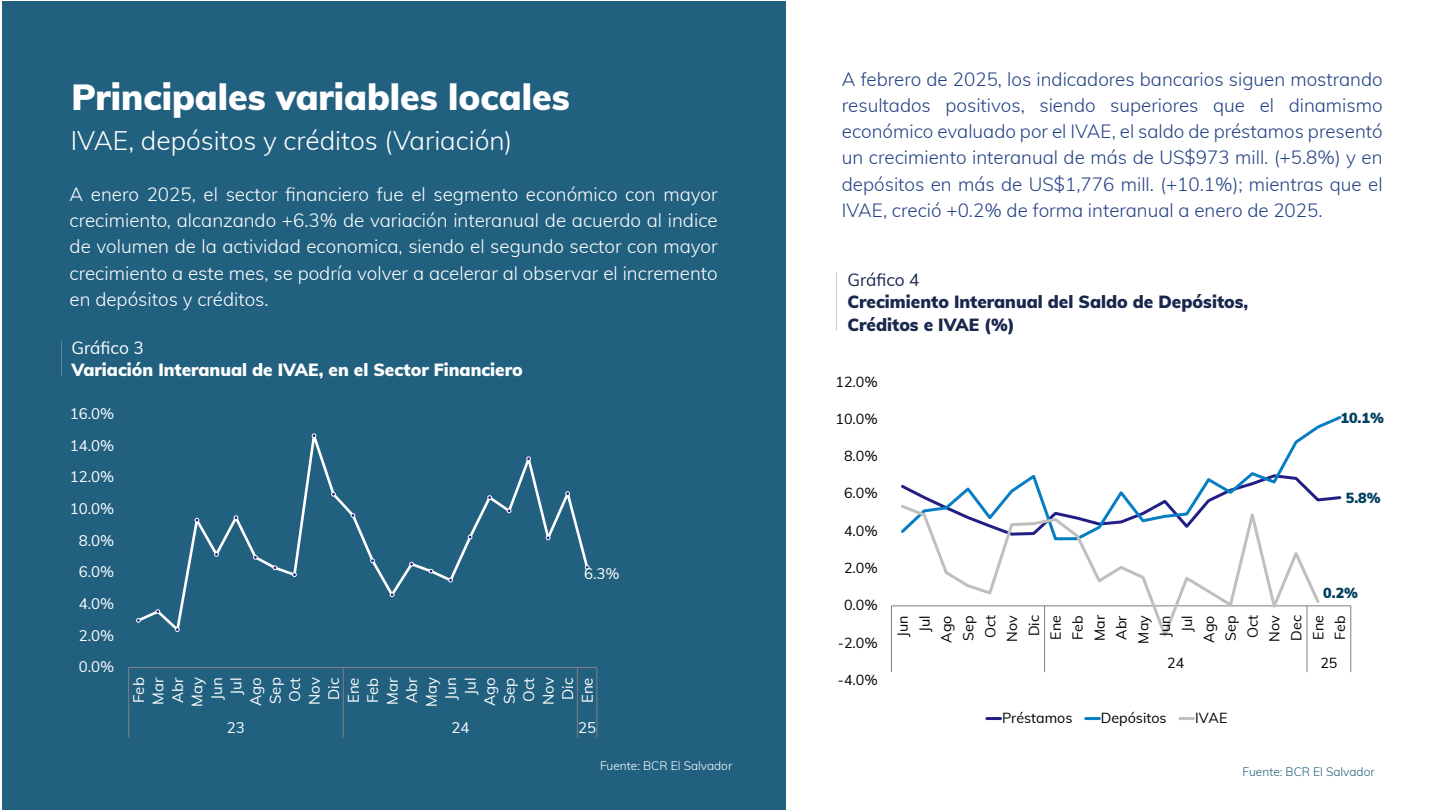
<style>
.page{position:relative;width:1440px;height:810px;background:#fff}
.page>*{position:absolute;margin:0;border:0;box-sizing:border-box;transform-origin:0 0}
.t1{font:900 35.62px "Mulish";color:#fff}
.t2{font:300 26.25px "Mulish";color:#fff}
.t3{font:300 18.75px/26.2px "Mulish";color:#244284;text-align:justify}
.t4{font:300 18.75px/26.2px "Mulish";color:#fff;text-align:justify}
.t5{font:900 17.25px/22.5px "Mulish";color:#19274d}
.t6{font:900 17.25px "Mulish";color:#fff}
.t7{font:17.25px "Mulish";color:#fff}
.t8{font:17.25px "Mulish";color:#19274d}
.t9{font:15px/19.5px "Mulish";color:#fff;text-align:right}
.t10{font:14.25px/21.9px "Mulish";color:#000;text-align:right}
.t11{font:900 14.25px "Mulish";color:#033f61}
.t12{font:300 12px "Mulish";color:#22607f}
.t13{font:300 12px "Mulish";color:#fff}
</style>
<div class="page">
<div style="left:2px;top:1px;width:784px;height:809px;background:#22607f"></div>
<hr style="left:129px;top:667px;width:468px;height:1px;background:#7f7f7f">
<hr style="left:597px;top:667px;width:1px;height:41px;background:#7f7f7f">
<hr style="left:577px;top:667px;width:1px;height:41px;background:#7f7f7f">
<hr style="left:343px;top:667px;width:1px;height:41px;background:#7f7f7f">
<hr style="left:128px;top:667px;width:1px;height:41px;background:#7f7f7f">
<svg style="left:597px;top:708px;width:1px;height:29px"></svg>
<svg style="left:577px;top:708px;width:1px;height:29px"></svg>
<svg style="left:343px;top:708px;width:1px;height:29px"></svg>
<svg style="left:128px;top:708px;width:1px;height:29px"></svg>
<svg style="left:140px;top:433px;width:450px;height:196px"></svg>
<svg style="left:136px;top:618px;width:5px;height:5px"></svg>
<svg style="left:156px;top:609px;width:4px;height:5px"></svg>
<svg style="left:175px;top:627px;width:5px;height:5px"></svg>
<svg style="left:195px;top:518px;width:4px;height:4px"></svg>
<svg style="left:214px;top:552px;width:5px;height:5px"></svg>
<svg style="left:234px;top:516px;width:4px;height:4px"></svg>
<svg style="left:253px;top:555px;width:5px;height:4px"></svg>
<svg style="left:273px;top:566px;width:4px;height:4px"></svg>
<svg style="left:292px;top:573px;width:5px;height:4px"></svg>
<svg style="left:312px;top:434px;width:4px;height:4px"></svg>
<svg style="left:331px;top:492px;width:5px;height:4px"></svg>
<svg style="left:351px;top:513px;width:4px;height:5px"></svg>
<svg style="left:370px;top:559px;width:5px;height:4px"></svg>
<svg style="left:390px;top:593px;width:4px;height:4px"></svg>
<svg style="left:409px;top:562px;width:5px;height:4px"></svg>
<svg style="left:429px;top:569px;width:4px;height:4px"></svg>
<svg style="left:448px;top:578px;width:5px;height:4px"></svg>
<svg style="left:468px;top:535px;width:4px;height:4px"></svg>
<svg style="left:487px;top:495px;width:5px;height:5px"></svg>
<svg style="left:507px;top:509px;width:4px;height:4px"></svg>
<svg style="left:526px;top:457px;width:5px;height:4px"></svg>
<svg style="left:546px;top:536px;width:4px;height:4px"></svg>
<svg style="left:565px;top:491px;width:5px;height:5px"></svg>
<svg style="left:585px;top:565px;width:4px;height:5px"></svg>
<hr style="left:891px;top:606px;width:460px;height:1px;background:#7f7f7f">
<hr style="left:1351px;top:606px;width:1px;height:38px;background:#7f7f7f">
<hr style="left:1307px;top:606px;width:1px;height:38px;background:#7f7f7f">
<hr style="left:1044px;top:606px;width:1px;height:38px;background:#7f7f7f">
<hr style="left:891px;top:606px;width:1px;height:38px;background:#7f7f7f">
<svg style="left:1351px;top:644px;width:1px;height:28px"></svg>
<svg style="left:1307px;top:644px;width:1px;height:28px"></svg>
<svg style="left:1044px;top:644px;width:1px;height:28px"></svg>
<svg style="left:891px;top:644px;width:1px;height:28px"></svg>
<svg style="left:1251px;top:416px;width:91px;height:57px"></svg>
<svg style="left:901px;top:473px;width:441px;height:29px"></svg>
<svg style="left:899px;top:502px;width:423px;height:141px"></svg>
<hr style="left:987px;top:717px;width:14px;height:3px;background:#221f84">
<svg style="left:1086px;top:717px;width:13px;height:3px"></svg>
<hr style="left:1180px;top:717px;width:14px;height:3px;background:#bfbfbf">
<h1 class="t1" style="left:72px;top:71px;width:500px">Principales variables locales</h1>
<h2 class="t2" style="left:71px;top:121px;width:443px">IVAE, depósitos y créditos (Variación)</h2>
<p class="t4" style="left:70px;top:180px;width:650px">A enero 2025, el sector financiero fue el segmento económico con mayor crecimiento, alcanzando +6.3% de variación interanual de acuerdo al indice de volumen de la actividad economica, siendo el segundo sector con mayor crecimiento a este mes, se podría volver a acelerar al observar el incremento en depósitos y créditos.</p>
<p class="t7" style="left:72px;top:335px;width:74px">Gráfico 3</p>
<p class="t6" style="left:72px;top:357px;width:453px">Variación Interanual de IVAE, en el Sector Financiero</p>
<p class="t9" style="left:70px;top:403px;width:46px">16.0%</p>
<p class="t9" style="left:70px;top:435px;width:46px">14.0%</p>
<p class="t9" style="left:70px;top:466px;width:46px">12.0%</p>
<p class="t9" style="left:70px;top:498px;width:46px">10.0%</p>
<p class="t9" style="left:79px;top:530px;width:37px">8.0%</p>
<p class="t9" style="left:79px;top:561px;width:37px">6.0%</p>
<p class="t9" style="left:79px;top:593px;width:37px">4.0%</p>
<p class="t9" style="left:79px;top:625px;width:37px">2.0%</p>
<p class="t9" style="left:79px;top:656px;width:37px">0.0%</p>
<p class="t9" style="left:584px;top:563px;width:37px">6.3%</p>
<p class="t9" style="left:128px;top:707px;width:31px;rotate:-90deg">Feb<br>Mar<br>Abr<br>May<br>Jun<br>Jul<br>Ago<br>Sep<br>Oct<br>Nov<br>Dic<br>Ene<br>Feb<br>Mar<br>Abr<br>May<br>Jun<br>Jul<br>Ago<br>Sep<br>Oct<br>Nov<br>Dic<br>Ene</p>
<p class="t9" style="left:227px;top:717px;width:20px">23</p>
<p class="t9" style="left:451px;top:717px;width:20px">24</p>
<p class="t9" style="left:578px;top:717px;width:20px">25</p>
<p class="t13" style="left:600px;top:757px;width:134px">Fuente: BCR El Salvador</p>
<p class="t3" style="left:842px;top:65px;width:542px">A febrero de 2025, los indicadores bancarios siguen mostrando resultados positivos, siendo superiores que el dinamismo económico evaluado por el IVAE, el saldo de préstamos presentó un crecimiento interanual de más de US$973 mill. (+5.8%) y en depósitos en más de US$1,776 mill. (+10.1%); mientras que el IVAE, creció +0.2% de forma interanual a enero de 2025.</p>
<p class="t8" style="left:847px;top:267px;width:74px">Gráfico 4</p>
<p class="t5" style="left:847px;top:290px;width:402px">Crecimiento Interanual del Saldo de Depósitos,<br>Créditos e IVAE (%)</p>
<p class="t10" style="left:835px;top:370px;width:44px">12.0%</p>
<p class="t10" style="left:835px;top:407px;width:44px">10.0%</p>
<p class="t10" style="left:844px;top:444px;width:35px">8.0%</p>
<p class="t10" style="left:844px;top:482px;width:35px">6.0%</p>
<p class="t10" style="left:844px;top:519px;width:35px">4.0%</p>
<p class="t10" style="left:844px;top:556px;width:35px">2.0%</p>
<p class="t10" style="left:844px;top:594px;width:35px">0.0%</p>
<p class="t10" style="left:838px;top:631px;width:41px">-2.0%</p>
<p class="t10" style="left:838px;top:668px;width:41px">-4.0%</p>
<p class="t11" style="left:1340px;top:407px;width:45px">10.1%</p>
<p class="t11" style="left:1346px;top:487px;width:36px">5.8%</p>
<p class="t11" style="left:1323px;top:583px;width:36px">0.2%</p>
<p class="t10" style="left:891px;top:644px;width:30px;rotate:-90deg">Jun<br>Jul<br>Ago<br>Sep<br>Oct<br>Nov<br>Dic<br>Ene<br>Feb<br>Mar<br>Abr<br>May<br>Jun<br>Jul<br>Ago<br>Sep<br>Oct<br>Nov<br>Dec<br>Ene<br>Feb</p>
<p class="t10" style="left:1167px;top:651px;width:19px">24</p>
<p class="t10" style="left:1320px;top:651px;width:19px">25</p>
<p class="t10" style="left:1002px;top:706px;width:72px">Préstamos</p>
<p class="t10" style="left:1101px;top:706px;width:67px">Depósitos</p>
<p class="t10" style="left:1195px;top:706px;width:34px">IVAE</p>
<p class="t12" style="left:1243px;top:763px;width:134px">Fuente: BCR El Salvador</p>
</div>
